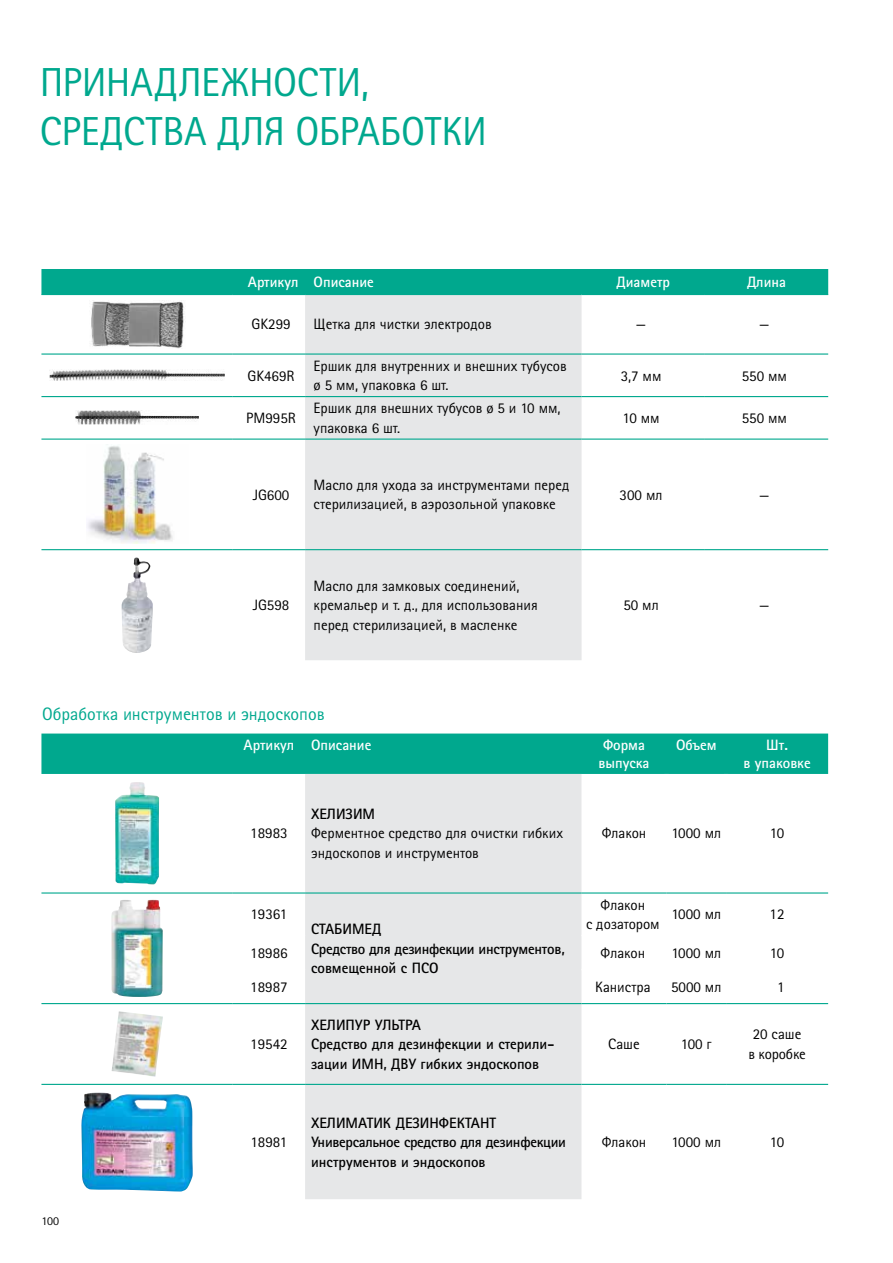
<style>
.page{position:relative;width:893px;height:1263px;background:#fff}
.page>*{position:absolute;margin:0;border:0;box-sizing:border-box;transform-origin:0 0}
.t1{font:40.5px/48.6px "Rotis Sans Serif Pro Cyr";letter-spacing:-.005em;color:#00a88e}
.t2{font:18px "Rotis Sans Serif Pro Cyr";color:#00a88e}
.t3{font:15px/19.5px "Rotis Sans Serif Pro Cyr";color:#000}
.t4{font:700 15px/19.5px "Rotis Sans Serif Pro Cyr";color:#000}
.t5{font:700 15px/18px "Rotis Sans Serif Pro Cyr";color:#fff;text-align:center}
.t6{font:700 15px/19.5px "Rotis Sans Serif Pro Cyr";letter-spacing:-.02em;color:#000}
.t7{font:12px "Rotis Sans Serif Pro Cyr";color:#000}
</style>
<div class="page">
<div style="left:41px;top:733px;width:787px;height:41px;background:#00a88e"></div>
<div style="left:305px;top:774px;width:276px;height:425px;background:#e6e7e8"></div>
<hr style="left:41px;top:892px;width:192px;height:1px;background:#00a88e">
<hr style="left:233px;top:892px;width:72px;height:1px;background:#00a88e">
<hr style="left:305px;top:892px;width:276px;height:1px;background:#00a88e">
<hr style="left:581px;top:892px;width:85px;height:1px;background:#00a88e">
<hr style="left:666px;top:892px;width:60px;height:1px;background:#00a88e">
<hr style="left:726px;top:892px;width:102px;height:1px;background:#00a88e">
<hr style="left:41px;top:1003px;width:192px;height:1px;background:#00a88e">
<hr style="left:233px;top:1003px;width:72px;height:1px;background:#00a88e">
<hr style="left:581px;top:1003px;width:85px;height:1px;background:#00a88e">
<hr style="left:666px;top:1003px;width:60px;height:1px;background:#00a88e">
<hr style="left:726px;top:1003px;width:102px;height:1px;background:#00a88e">
<hr style="left:41px;top:1084px;width:192px;height:1px;background:#00a88e">
<hr style="left:233px;top:1084px;width:72px;height:1px;background:#00a88e">
<hr style="left:305px;top:1084px;width:276px;height:1px;background:#00a88e">
<hr style="left:581px;top:1084px;width:85px;height:1px;background:#00a88e">
<hr style="left:666px;top:1084px;width:60px;height:1px;background:#00a88e">
<hr style="left:726px;top:1084px;width:102px;height:1px;background:#00a88e">
<hr style="left:305px;top:1003px;width:276px;height:1px;background:#00a88e">
<img style="left:115px;top:782px;width:44px;height:102px">
<img style="left:111px;top:900px;width:52px;height:97px">
<img style="left:112px;top:1011px;width:51px;height:66px">
<img style="left:81px;top:1092px;width:112px;height:99px">
<div style="left:41px;top:269px;width:787px;height:25px;background:#00a88e"></div>
<div style="left:305px;top:295px;width:277px;height:365px;background:#e6e7e8"></div>
<hr style="left:41px;top:353px;width:192px;height:2px;background:#00a88e">
<hr style="left:233px;top:353px;width:72px;height:2px;background:#00a88e">
<hr style="left:305px;top:353px;width:277px;height:2px;background:#00a88e">
<hr style="left:582px;top:353px;width:123px;height:2px;background:#00a88e">
<hr style="left:705px;top:353px;width:123px;height:2px;background:#00a88e">
<hr style="left:41px;top:396px;width:192px;height:1px;background:#00a88e">
<hr style="left:233px;top:396px;width:72px;height:1px;background:#00a88e">
<hr style="left:305px;top:396px;width:277px;height:1px;background:#00a88e">
<hr style="left:582px;top:396px;width:123px;height:1px;background:#00a88e">
<hr style="left:705px;top:396px;width:123px;height:1px;background:#00a88e">
<hr style="left:41px;top:438px;width:192px;height:2px;background:#00a88e">
<hr style="left:233px;top:438px;width:72px;height:2px;background:#00a88e">
<hr style="left:305px;top:438px;width:277px;height:2px;background:#00a88e">
<hr style="left:582px;top:438px;width:123px;height:2px;background:#00a88e">
<hr style="left:705px;top:438px;width:123px;height:2px;background:#00a88e">
<hr style="left:41px;top:549px;width:192px;height:1px;background:#00a88e">
<hr style="left:233px;top:549px;width:72px;height:1px;background:#00a88e">
<hr style="left:305px;top:549px;width:277px;height:1px;background:#00a88e">
<hr style="left:582px;top:549px;width:123px;height:1px;background:#00a88e">
<hr style="left:705px;top:549px;width:123px;height:1px;background:#00a88e">
<hr style="left:41px;top:294px;width:192px;height:1px;background:#00a88e">
<hr style="left:233px;top:294px;width:72px;height:1px;background:#00a88e">
<hr style="left:582px;top:294px;width:123px;height:1px;background:#00a88e">
<hr style="left:705px;top:294px;width:123px;height:1px;background:#00a88e">
<hr style="left:305px;top:294px;width:277px;height:1px;background:#00a88e">
<img style="left:91px;top:300px;width:93px;height:48px">
<img style="left:50px;top:370px;width:175px;height:11px">
<img style="left:76px;top:411px;width:123px;height:14px">
<img style="left:87px;top:446px;width:86px;height:98px">
<img style="left:122px;top:557px;width:31px;height:96px">
<h1 class="t1" style="left:40px;top:58px;width:449px">ПРИНАДЛЕЖНОСТИ,<br>СРЕДСТВА ДЛЯ ОБРАБОТКИ</h1>
<p class="t5" style="left:248px;top:273px;width:128px">Артикул Описание</p>
<p class="t5" style="left:616px;top:273px;width:55px">Диаметр</p>
<p class="t5" style="left:747px;top:273px;width:41px">Длина</p>
<p class="t3" style="left:251px;top:315px;width:41px">GK299</p>
<p class="t3" style="left:314px;top:315px;width:180px">Щетка для чистки электродов</p>
<p class="t3" style="left:636px;top:315px;width:12px">—</p>
<p class="t3" style="left:759px;top:315px;width:12px">—</p>
<p class="t3" style="left:247px;top:366px;width:49px">GK469R</p>
<p class="t3" style="left:314px;top:356px;width:255px">Ершик для внутренних и внешних тубусов ø 5 мм, упаковка 6 шт.</p>
<p class="t3" style="left:621px;top:366px;width:42px">3,7 мм</p>
<p class="t3" style="left:742px;top:366px;width:47px">550 мм</p>
<p class="t3" style="left:246px;top:408px;width:51px">PM995R</p>
<p class="t3" style="left:314px;top:399px;width:249px">Ершик для внешних тубусов ø 5 и 10 мм, упаковка 6 шт.</p>
<p class="t3" style="left:622px;top:408px;width:39px">10 мм</p>
<p class="t3" style="left:742px;top:408px;width:47px">550 мм</p>
<p class="t3" style="left:253px;top:485px;width:38px">JG600</p>
<p class="t3" style="left:314px;top:475px;width:257px">Масло для ухода за инструментами перед стерилизацией, в аэрозольной упаковке</p>
<p class="t3" style="left:620px;top:485px;width:44px">300 мл</p>
<p class="t3" style="left:759px;top:485px;width:12px">—</p>
<p class="t3" style="left:253px;top:596px;width:38px">JG598</p>
<p class="t3" style="left:314px;top:576px;width:226px">Масло для замковых соединений, кремальер и т. д., для использования перед стерилизацией, в масленке</p>
<p class="t2" style="left:42px;top:704px;width:284px">Обработка инструментов и эндоскопов</p>
<p class="t3" style="left:623px;top:596px;width:37px">50 мл</p>
<p class="t3" style="left:759px;top:596px;width:12px">—</p>
<p class="t5" style="left:244px;top:736px;width:129px">Артикул Описание</p>
<p class="t5" style="left:598px;top:736px;width:53px">Форма выпуска</p>
<p class="t5" style="left:676px;top:736px;width:42px">Объем</p>
<p class="t5" style="left:743px;top:736px;width:69px">Шт.<br>в упаковке</p>
<p class="t3" style="left:250px;top:824px;width:39px">18983</p>
<p class="t4" style="left:311px;top:804px;width:66px">ХЕЛИЗИМ</p>
<p class="t3" style="left:311px;top:824px;width:253px">Ферментное средство для очистки гибких эндоскопов и инструментов</p>
<p class="t3" style="left:602px;top:824px;width:46px">Флакон</p>
<p class="t3" style="left:671px;top:824px;width:51px">1000 мл</p>
<p class="t3" style="left:770px;top:824px;width:16px">10</p>
<p class="t3" style="left:586px;top:895px;width:75px;text-align:center">Флакон<br>с дозатором</p>
<p class="t3" style="left:671px;top:905px;width:51px">1000 мл</p>
<p class="t3" style="left:770px;top:905px;width:16px">12</p>
<p class="t3" style="left:250px;top:905px;width:38px">19361</p>
<p class="t6" style="left:311px;top:919px;width:255px">СТАБИМЕД<br>Средство для дезинфекции инструментов, совмещенной с ПСО</p>
<p class="t3" style="left:250px;top:943px;width:39px">18986</p>
<p class="t3" style="left:601px;top:943px;width:46px">Флакон</p>
<p class="t3" style="left:671px;top:943px;width:51px">1000 мл</p>
<p class="t3" style="left:770px;top:943px;width:16px">10</p>
<p class="t3" style="left:250px;top:977px;width:39px">18987</p>
<p class="t3" style="left:595px;top:977px;width:57px">Канистра</p>
<p class="t3" style="left:671px;top:977px;width:52px">5000 мл</p>
<p class="t3" style="left:777px;top:977px;width:9px">1</p>
<p class="t7" style="left:41px;top:1213px;width:19px">100</p>
<p class="t3" style="left:250px;top:1034px;width:39px">19542</p>
<p class="t3" style="left:250px;top:1132px;width:38px">18981</p>
<p class="t4" style="left:311px;top:1015px;width:243px">ХЕЛИПУР УЛЬТРА<br>Средство для дезинфекции и стерили&shy;зации ИМН, ДВУ гибких эндоскопов</p>
<p class="t4" style="left:311px;top:1113px;width:256px">ХЕЛИМАТИК ДЕЗИНФЕКТАНТ<br>Универсальное средство для дезинфекции инструментов и эндоскопов</p>
<p class="t3" style="left:608px;top:1034px;width:33px">Саше</p>
<p class="t3" style="left:681px;top:1034px;width:32px">100 г</p>
<p class="t3" style="left:748px;top:1025px;width:59px">20 саше в коробке</p>
<p class="t3" style="left:602px;top:1132px;width:46px">Флакон</p>
<p class="t3" style="left:671px;top:1132px;width:51px">1000 мл</p>
<p class="t3" style="left:770px;top:1132px;width:16px">10</p>
</div>
